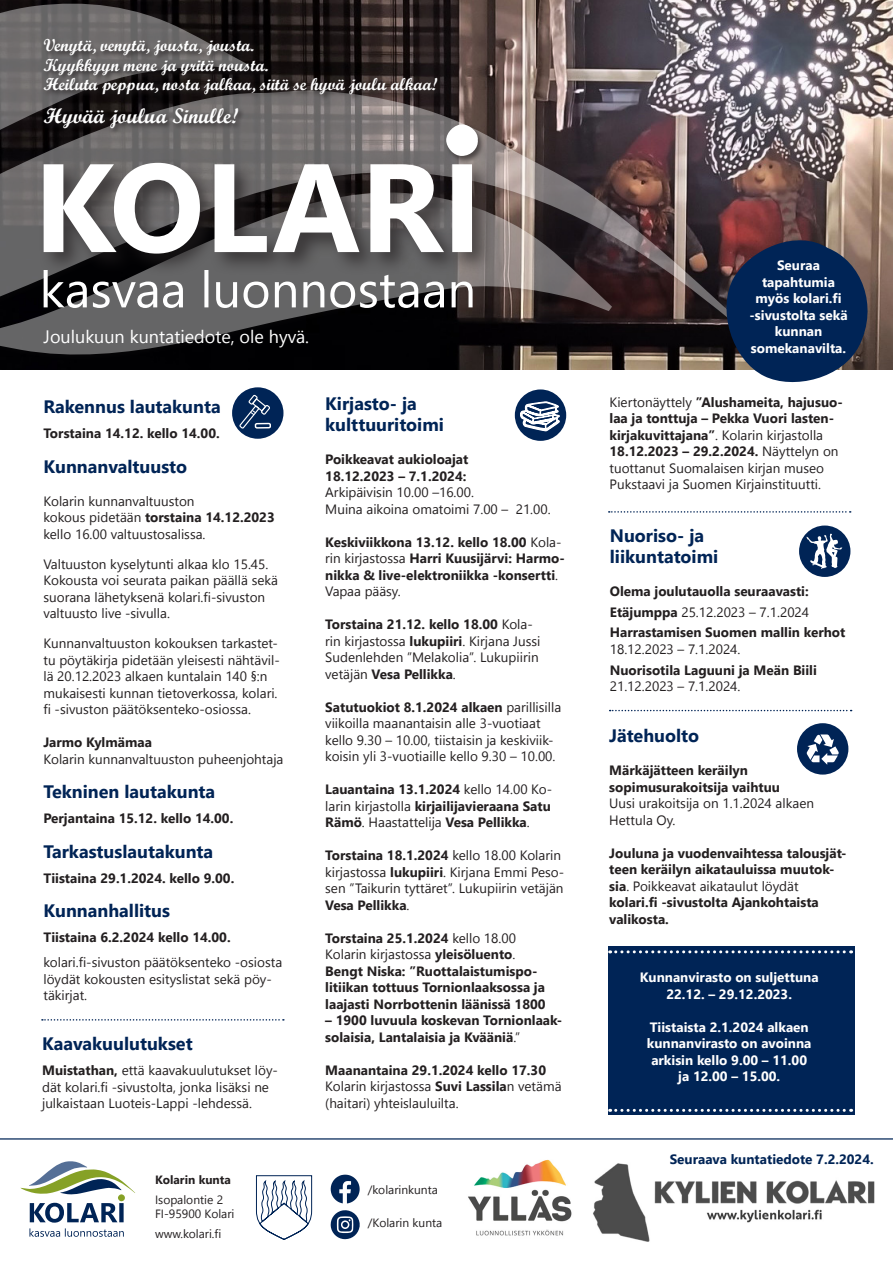
<style>
.page{position:relative;width:893px;height:1263px;background:#fff}
.page>*{position:absolute;margin:0;border:0;box-sizing:border-box;transform-origin:0 0}
.t1{font:21.15px "Script MT Bold";color:#fff}
.t2{font:700 18px/21px "Nirmala UI";color:#002456}
.t3{font:18px "Nirmala UI";color:#fff}
.t4{font:17.4px "Script MT Bold";color:#fff}
.t5{font:13.5px/16.5px "Nirmala UI";color:#231f20}
.t6{font:700 13.5px/16.5px "Nirmala UI";color:#231f20}
.t7{font:700 13.5px/16.5px "Nirmala UI";color:#fff;text-align:center}
.t8{font:700 13.5px "Nirmala UI";color:#002456}
.t9{font:12px "Nirmala UI";color:#231f20}
.t10{font:700 12px "Nirmala UI";color:#231f20}
.s1{font-weight:700}
.s2{font-weight:400}
</style>
<div class="page">
<img style="left:0;top:0;width:893px;height:369px">
<div style="left:609px;top:946px;width:246px;height:169px;background:#002456"></div>
<img style="left:468px;top:1159px;width:104px;height:77px">
<img style="left:593px;top:1163px;width:282px;height:79px">
<svg style="left:256px;top:1175px;width:57px;height:65px"></svg>
<svg style="left:29px;top:1203px;width:95px;height:34px"></svg>
<div style="left:118px;top:1194px;width:7px;height:7px;background:#86a126;border-radius:50%"></div>
<svg style="left:20px;top:1161px;width:115px;height:34px"></svg>
<svg style="left:330px;top:1175px;width:30px;height:64px"></svg>
<hr style="left:0;top:1138px;width:893px;height:1px;background:#002456">
<svg style="left:609px;top:511px;width:242px;height:2px"></svg>
<img style="left:256px;top:89px;width:486px;height:260px">
<svg style="left:0;top:0;width:248px;height:187px;background:#514e4e"></svg>
<div style="left:0;top:191px;width:619px;height:171px;background:#231f20;opacity:.3"></div>
<svg style="left:0;top:187px;width:612px;height:172px;background:#3d3939"></svg>
<svg style="left:44px;top:277px;width:429px;height:31px"></svg>
<div style="left:232px;top:387px;width:51px;height:52px;background:#002456;border-radius:50%"></div>
<svg style="left:238px;top:394px;width:33px;height:36px"></svg>
<div style="left:515px;top:389px;width:51px;height:52px;background:#002456;border-radius:50%"></div>
<svg style="left:520px;top:402px;width:39px;height:29px"></svg>
<svg style="left:42px;top:1019px;width:242px;height:1px"></svg>
<svg style="left:716px;top:228px;width:163px;height:155px;background:#303d5a"></svg>
<div style="left:38px;top:158px;width:457px;height:119px;background:#231f20;opacity:.64"></div>
<svg style="left:44px;top:163px;width:428px;height:91px"></svg>
<div style="left:444px;top:123px;width:42px;height:40px;background:#231f20;opacity:.64"></div>
<svg style="left:446px;top:124px;width:33px;height:32px"></svg>
<div style="left:797px;top:723px;width:51px;height:52px;background:#002456;border-radius:50%"></div>
<svg style="left:807px;top:734px;width:32px;height:31px"></svg>
<div style="left:799px;top:525px;width:51px;height:52px;background:#002456;border-radius:50%"></div>
<svg style="left:806px;top:533px;width:36px;height:36px"></svg>
<svg style="left:610px;top:710px;width:242px;height:1px"></svg>
<svg style="left:610px;top:950px;width:242px;height:3px"></svg>
<svg style="left:609px;top:1108px;width:243px;height:4px"></svg>
<div style="left:43px;top:38px;width:401px;height:97px;background:#231f20;opacity:.75"></div>
<p class="t4" style="left:44px;top:35px;width:212px">Venytä, venytä, jousta, jousta.</p>
<p class="t4" style="left:44px;top:54px;width:226px">Kyykkyyn mene ja yritä nousta.</p>
<p class="t4" style="left:44px;top:73px;width:395px">Heiluta peppua, nosta jalkaa, siitä se hyvä joulu alkaa!</p>
<p class="t1" style="left:44px;top:103px;width:196px">Hyvää joulua Sinulle!</p>
<p class="t3" style="left:44px;top:322px;width:267px">Joulukuun kuntatiedote, ole hyvä.</p>
<p class="t2" style="left:43px;top:395px;width:179px">Rakennus lautakunta</p>
<p class="t6" style="left:43px;top:424px;width:178px">Torstaina 14.12. kello 14.00.</p>
<p class="t2" style="left:43px;top:455px;width:145px">Kunnanvaltuusto</p>
<p class="t5" style="left:43px;top:492px;width:233px">Kolarin kunnanvaltuuston<br>kokous pidetään <span class="s1">torstaina 14.12.2023 </span>kello 16.00 valtuustosalissa.</p>
<p class="t5" style="left:43px;top:555px;width:226px">Valtuuston kyselytunti alkaa klo 15.45.</p>
<p class="t5" style="left:43px;top:571px;width:236px">Kokousta voi seurata paikan päällä sekä suorana lähetyksenä kolari.fi-sivuston valtuusto live -sivulla.</p>
<p class="t5" style="left:43px;top:634px;width:238px">Kunnanvaltuuston kokouksen tarkastet&shy;tu pöytäkirja pidetään yleisesti nähtävil&shy;lä 20.12.2023 alkaen kuntalain 140 §:n mukaisesti kunnan tietoverkossa, kolari. fi -sivuston päätöksenteko-osiossa.</p>
<p class="t6" style="left:43px;top:733px;width:110px">Jarmo Kylmämaa</p>
<p class="t5" style="left:43px;top:750px;width:242px">Kolarin kunnanvaltuuston puheenjohtaja</p>
<p class="t2" style="left:43px;top:780px;width:173px">Tekninen lautakunta</p>
<p class="t6" style="left:43px;top:809px;width:191px">Perjantaina 15.12. kello 14.00.</p>
<p class="t2" style="left:43px;top:840px;width:171px">Tarkastuslautakunta</p>
<p class="t6" style="left:43px;top:869px;width:192px">Tiistaina 29.1.2024. kello 9.00.</p>
<p class="t2" style="left:43px;top:899px;width:128px">Kunnanhallitus</p>
<p class="t6" style="left:43px;top:928px;width:189px">Tiistaina 6.2.2024 kello 14.00.</p>
<p class="t5" style="left:43px;top:953px;width:240px">kolari.fi-sivuston päätöksenteko -osiosta löydät kokousten esityslistat sekä pöy&shy;täkirjat.</p>
<p class="t2" style="left:42px;top:1033px;width:152px">Kaavakuulutukset</p>
<p class="t5" style="left:42px;top:1061px;width:237px"><span class="s1">Muistathan,</span> että kaavakuulutukset löy&shy;dät kolari.fi -sivustolta, jonka lisäksi ne julkaistaan Luoteis-Lappi -lehdessä.</p>
<p class="t2" style="left:325px;top:392px;width:120px">Kirjasto- ja kulttuuritoimi</p>
<p class="t6" style="left:325px;top:450px;width:145px">Poikkeavat aukioloajat</p>
<p class="t5" style="left:325px;top:467px;width:227px"><span class="s1">18.12.2023 – 7.1.2024:<br></span>Arkipäivisin 10.00 –16.00.<br>Muina aikoina omatoimi 7.00 – 21.00.</p>
<p class="t6" style="left:325px;top:533px;width:241px">Keskiviikkona 13.12. kello 18.00 <span class="s2">Kola&shy;rin kirjastossa</span> Harri Kuusijärvi: Harmo&shy;nikka &amp; live-elektroniikka -konsertti<span class="s2">.<br>Vapaa pääsy.</span></p>
<p class="t5" style="left:325px;top:615px;width:217px"><span class="s1">Torstaina 21.12. kello 18.00</span> Kola&shy;rin kirjastossa <span class="s1">lukupiiri</span>. Kirjana Jussi Sudenlehden ”Melakolia”. Lukupiirin vetäjän <span class="s1">Vesa Pellikka</span>.</p>
<p class="t5" style="left:325px;top:698px;width:238px"><span class="s1">Satutuokiot 8.1.2024 alkaen</span> parillisilla viikoilla maanantaisin alle 3-vuotiaat kello 9.30 – 10.00, tiistaisin ja keskiviik&shy;koisin yli 3-vuotiaille kello 9.30 – 10.00.</p>
<p class="t6" style="left:325px;top:780px;width:228px;text-align:justify">Lauantaina 13.1.2024 <span class="s2">kello 14.00 Ko&shy;larin kirjastolla</span> kirjailijavieraana Satu Rämö<span class="s2">. Haastattelija</span> Vesa Pellikka<span class="s2">.</span></p>
<p class="t5" style="left:325px;top:846px;width:240px"><span class="s1">Torstaina 18.1.2024</span> kello 18.00 Kolarin kirjastossa <span class="s1">lukupiiri</span>. Kirjana Emmi Peso&shy;sen ”Taikurin tyttäret”. Lukupiirin vetäjän <span class="s1">Vesa Pellikka</span>.</p>
<p class="t6" style="left:325px;top:929px;width:222px">Torstaina 25.1.2024 <span class="s2">kello 18.00<br>Kolarin kirjastossa</span> yleisöluento<span class="s2">.<br></span>Bengt Niska: ”Ruottalaistumispo&shy;litiikan tottuus Tornionlaaksossa ja laajasti Norrbottenin läänissä 1800</p>
<p class="t6" style="left:325px;top:1011px;width:239px">– 1900 luvuula koskevan Tornionlaak&shy;solaisia, Lantalaisia ja Kvääniä<span class="s2">.”</span></p>
<p class="t5" style="left:325px;top:1061px;width:238px"><span class="s1">Maanantaina 29.1.2024 kello 17.30<br></span>Kolarin kirjastossa <span class="s1">Suvi Lassila</span>n vetämä (haitari) yhteislauluilta.</p>
<p class="t10" style="left:155px;top:1170px;width:77px">Kolarin kunta</p>
<p class="t9" style="left:155px;top:1189px;width:70px">Isopalontie 2</p>
<p class="t9" style="left:155px;top:1204px;width:81px">FI-95900 Kolari</p>
<p class="t9" style="left:155px;top:1223px;width:68px">www.kolari.fi</p>
<p class="t9" style="left:368px;top:1180px;width:72px">/kolarinkunta</p>
<p class="t9" style="left:368px;top:1213px;width:76px">/Kolarin kunta</p>
<p class="t7" style="left:749px;top:257px;width:100px">Seuraa tapahtumia myös kolari.fi -sivustolta sekä kunnan somekanavilta.</p>
<p class="t5" style="left:609px;top:393px;width:235px">Kiertonäyttely <span class="s1">”Alushameita, hajusuo&shy;laa ja tonttuja – Pekka Vuori lasten&shy;kirjakuvittajana”</span>. Kolarin kirjastolla <span class="s1">18.12.2023 – 29.2.2024.</span> Näyttelyn on tuottanut Suomalaisen kirjan museo Pukstaavi ja Suomen Kirjainstituutti.</p>
<p class="t2" style="left:610px;top:524px;width:110px">Nuoriso- ja liikuntatoimi</p>
<p class="t6" style="left:610px;top:582px;width:200px">Olema joulutauolla seuraavasti:</p>
<p class="t5" style="left:610px;top:603px;width:201px"><span class="s1">Etäjumppa</span> 25.12.2023 – 7.1.2024</p>
<p class="t6" style="left:610px;top:624px;width:237px">Harrastamisen Suomen mallin kerhot<br><span class="s2">18.12.2023 – 7.1.2024.</span></p>
<p class="t6" style="left:610px;top:661px;width:209px">Nuorisotila Laguuni ja Meän Biili<br><span class="s2">21.12.2023 – 7.1.2024.</span></p>
<p class="t2" style="left:609px;top:724px;width:91px">Jätehuolto</p>
<p class="t6" style="left:609px;top:761px;width:172px">Märkäjätteen keräilyn sopimusurakoitsija vaihtuu</p>
<p class="t5" style="left:609px;top:794px;width:206px">Uusi urakoitsija on 1.1.2024 alkaen<br>Hettula Oy.</p>
<p class="t6" style="left:609px;top:844px;width:239px">Jouluna ja vuodenvaihtessa talousjät&shy;teen keräilyn aikatauluissa muutok&shy;sia<span class="s2">. Poikkeavat aikataulut löydät </span>kolari.fi -sivustolta Ajankohtaista valikosta.</p>
<p class="t7" style="left:640px;top:968px;width:180px">Kunnanvirasto on suljettuna<br>22.12. – 29.12.2023.</p>
<p class="t7" style="left:647px;top:1018px;width:166px">Tiistaista 2.1.2024 alkaen kunnanvirasto on avoinna arkisin kello 9.00 – 11.00 ja 12.00 – 15.00.</p>
<p class="t8" style="left:670px;top:1148px;width:206px">Seuraava kuntatiedote 7.2.2024.</p>
</div>
